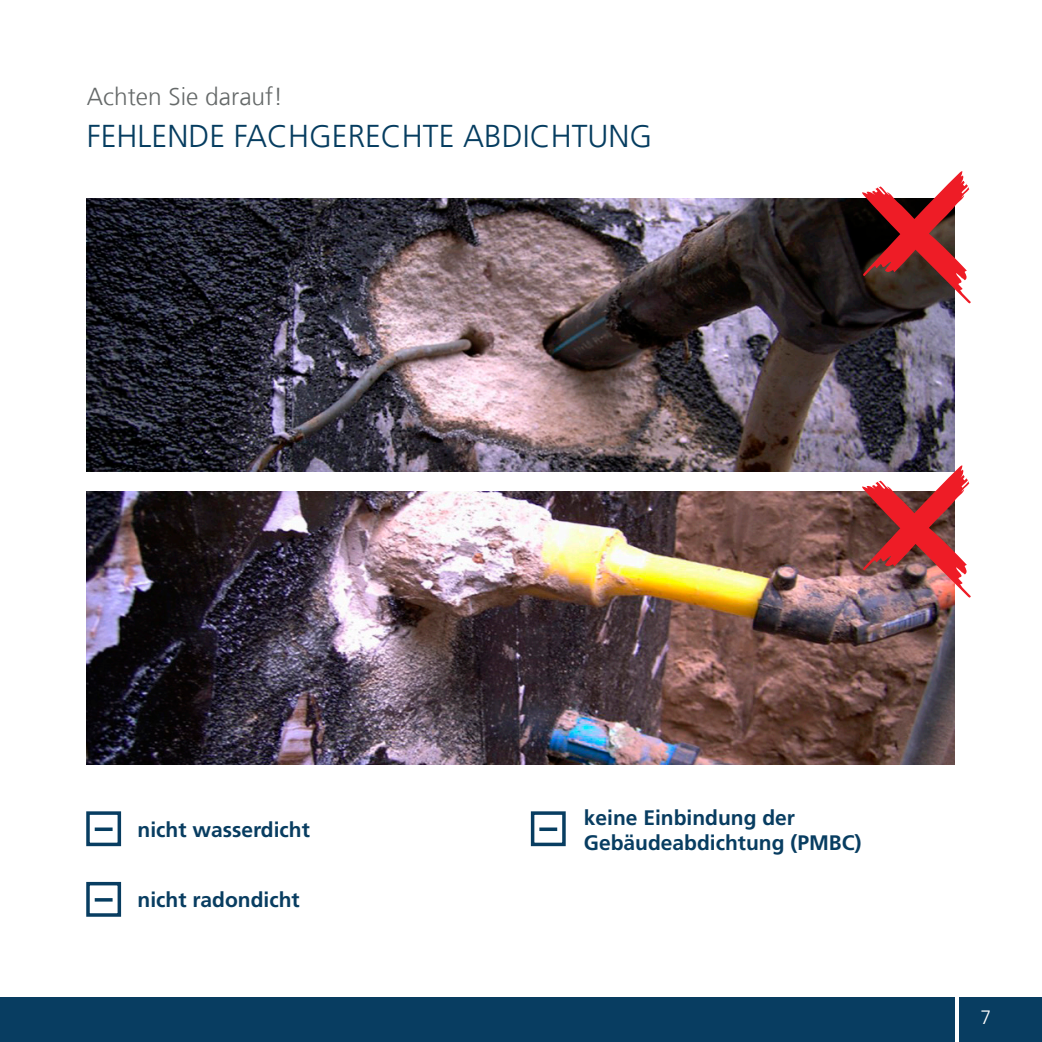
<style>
.page{position:relative;width:1042px;height:1042px;background:#fff}
.page>*{position:absolute;margin:0;border:0;box-sizing:border-box;transform-origin:0 0}
.t1{font:300 31.5px "Frutigerfor Hauff";color:#063d60}
.t2{font:300 24.5px "Frutigerfor Hauff";color:#656969}
.t3{font:700 21px/25.2px "Frutigerfor Hauff";color:#083d61}
.t4{font:300 19.25px "Frutigerfor Hauff";color:#fff}
</style>
<div class="page">
<div style="left:0;top:997px;width:1042px;height:45px;background:#083d61"></div>
<img style="left:87px;top:492px;width:867px;height:273px">
<img style="left:87px;top:198px;width:867px;height:273px">
<hr style="left:955px;top:983px;width:4px;height:59px;background:#fff">
<div style="left:86px;top:811px;width:35px;height:35px;border:4px solid #083d61"></div>
<div style="left:531px;top:811px;width:35px;height:35px;border:4px solid #083d61"></div>
<div style="left:86px;top:882px;width:35px;height:35px;border:4px solid #083d61"></div>
<svg style="left:95px;top:827px;width:18px;height:4px"></svg>
<svg style="left:539px;top:827px;width:18px;height:4px"></svg>
<hr style="left:95px;top:898px;width:18px;height:3px;background:#063d60">
<svg style="left:860px;top:171px;width:111px;height:133px"></svg>
<img style="left:860px;top:463px;width:111px;height:135px">
<p class="t2" style="left:87px;top:81px;width:198px">Achten Sie darauf!</p>
<h1 class="t1" style="left:87px;top:117px;width:567px">FEHLENDE FACHGERECHTE ABDICHTUNG</h1>
<p class="t3" style="left:138px;top:816px;width:174px">nicht wasserdicht</p>
<p class="t3" style="left:138px;top:887px;width:164px">nicht radondicht</p>
<p class="t3" style="left:584px;top:804px;width:279px">keine Einbindung der<br>Gebäudeabdichtung (PMBC)</p>
<p class="t4" style="left:980px;top:1005px;width:12px">7</p>
</div>
